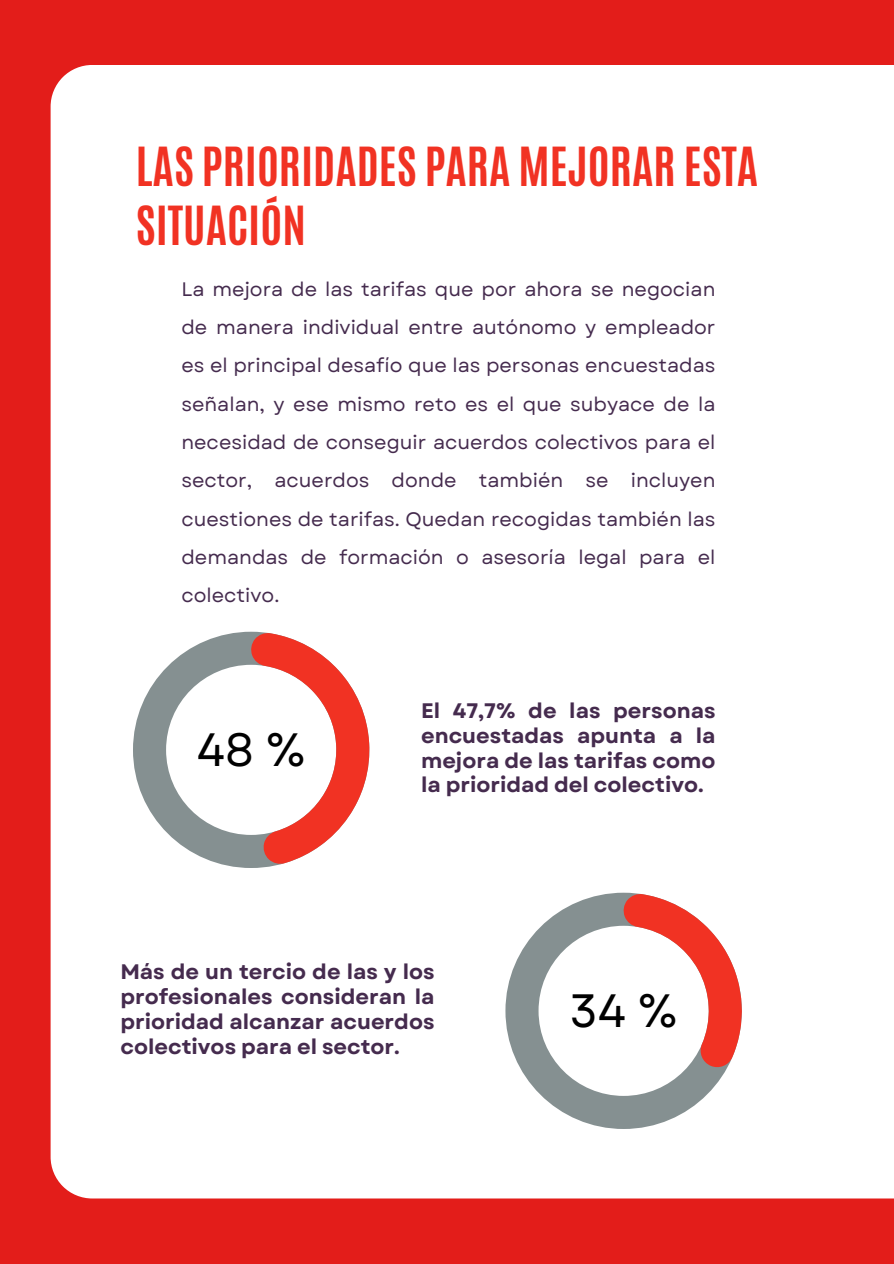
<style>
.page{position:relative;width:894px;height:1264px;background:#fff}
.page>*{position:absolute;margin:0;border:0;box-sizing:border-box;transform-origin:0 0}
.t1{font:46.65px "Garet";color:#000}
.t2{font:700 45px/58.5px "Antonio";color:#f13223}
.t3{font:700 21px/24.8px "Garet";color:#452b4e;text-align:justify}
.t4{font:19.5px/38.2px "Garet";color:#452b4e;text-align:justify}
</style>
<div class="page">
<div style="left:0;top:0;width:893px;height:1263px;background:#e31d1a"></div>
<div style="left:51px;top:65px;width:842px;height:1133px;background:#fff"></div>
<svg style="left:133px;top:631px;width:236px;height:237px;background:#d1d5d5"></svg>
<svg style="left:250px;top:632px;width:119px;height:232px;background:#f6b2ad"></svg>
<svg style="left:505px;top:892px;width:236px;height:236px;background:#ced3d3"></svg>
<svg style="left:622px;top:893px;width:119px;height:174px;background:#f7b7b2"></svg>
<h2 class="t2" style="left:136px;top:138px;width:623px">LAS PRIORIDADES PARA MEJORAR ESTA<br>SITUACIÓN</h2>
<p class="t4" style="left:181px;top:270px;width:535px">La mejora de las tarifas que por ahora se negocian de manera individual entre autónomo y empleador es el principal desafío que las personas encuestadas señalan, y ese mismo reto es el que subyace de la necesidad de conseguir acuerdos colectivos para el sector, acuerdos donde también se incluyen cuestiones de tarifas. Quedan recogidas también las demandas de formación o asesoría legal para el colectivo.</p>
<h1 class="t1" style="left:197px;top:715px;width:110px">48 %</h1>
<p class="t3" style="left:421px;top:698px;width:296px">El 47,7% de las personas encuestadas apunta a la mejora de las tarifas como la prioridad del colectivo.</p>
<p class="t3" style="left:120px;top:959px;width:315px">Más de un tercio de las y los profesionales consideran la prioridad alcanzar acuerdos colectivos para el sector.</p>
<h1 class="t1" style="left:569px;top:976px;width:110px">34 %</h1>
</div>
